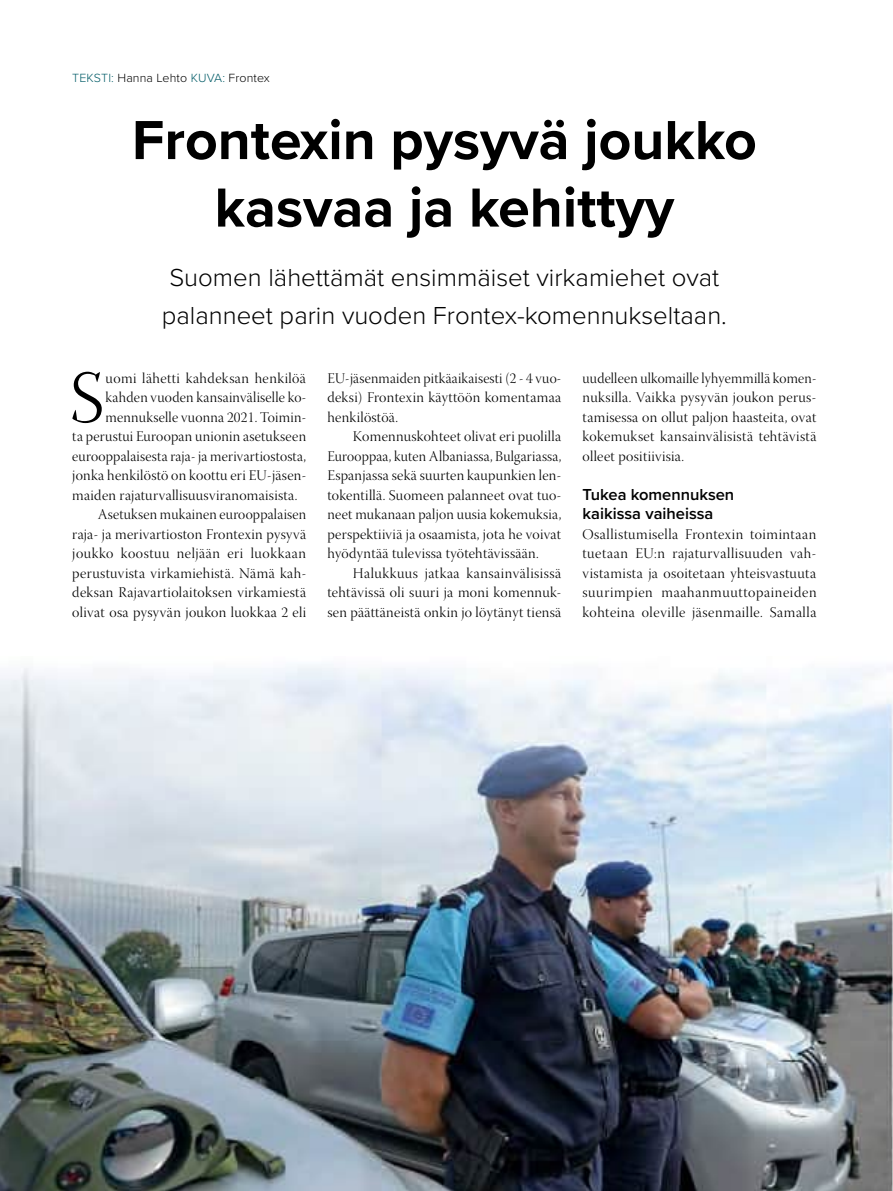
<style>
.page{position:relative;width:893px;height:1191px;background:#fff}
.page>*{position:absolute;margin:0;border:0;box-sizing:border-box;transform-origin:0 0}
.t1{font:73.8px "Warnock Pro Light Disp";color:#000}
.t2{font:700 57px/67.5px "Proxima Nova";color:#000;text-align:center}
.t3{font:300 25.5px/37.5px "Proxima Nova";color:#000}
.t4{font:600 16.5px/19.5px "Proxima Nova";color:#000}
.t5{font:14.7px/19.5px "Warnock Pro Light Disp";letter-spacing:.02em;color:#000;text-align:justify}
.t6{font:14.7px "Warnock Pro Light Disp";letter-spacing:.04em;color:#000}
.t7{font:300 12.3px "Proxima Nova";letter-spacing:.01em;color:#000}
.s1{color:#005b67}
</style>
<div class="page">
<img style="left:0;top:664px;width:893px;height:527px">
<p class="t7" style="left:72px;top:69px;width:199px"><span class="s1">TEKSTI:</span> Hanna Lehto <span class="s1">KUVA:</span> Frontex</p>
<h2 class="t2" style="left:132px;top:105px;width:626px">Frontexin pysyvä joukko kasvaa ja kehittyy</h2>
<h3 class="t3" style="left:162px;top:257px;width:566px">Suomen lähettämät ensimmäiset virkamiehet ovat palanneet parin vuoden Frontex-komennukseltaan.</h3>
<h1 class="t1" style="left:70px;top:358px;width:36px">S</h1>
<p class="t5" style="left:106px;top:369px;width:202px">uomi lähetti kahdeksan henkilöä</p>
<p class="t5" style="left:106px;top:389px;width:202px">kahden vuoden kansainväliselle ko-</p>
<p class="t5" style="left:106px;top:408px;width:202px">mennukselle vuonna 2021. Toimin-</p>
<p class="t5" style="left:72px;top:428px;width:235px">ta perustui Euroopan unionin asetukseen</p>
<p class="t5" style="left:72px;top:447px;width:235px">eurooppalaisesta raja- ja merivartiostosta,</p>
<p class="t5" style="left:72px;top:467px;width:235px">jonka henkilöstö on koottu eri EU-jäsen-</p>
<p class="t5" style="left:72px;top:486px;width:227px">maiden rajaturvallisuusviranomaisista.</p>
<p class="t5" style="left:98px;top:506px;width:210px">Asetuksen mukainen eurooppalaisen</p>
<p class="t5" style="left:72px;top:525px;width:235px">raja- ja merivartioston Frontexin pysyvä</p>
<p class="t6" style="left:72px;top:545px;width:235px">joukko koostuu neljään eri luokkaan</p>
<p class="t5" style="left:72px;top:564px;width:235px">perustuvista virkamiehistä. Nämä kah-</p>
<p class="t5" style="left:72px;top:584px;width:235px">deksan Rajavartiolaitoksen virkamiestä</p>
<p class="t5" style="left:72px;top:603px;width:235px">olivat osa pysyvän joukon luokkaa 2 eli</p>
<p class="t5" style="left:327px;top:369px;width:235px">EU-jäsenmaiden pitkäaikaisesti (2 - 4 vuo&shy;deksi) Frontexin käyttöön komentamaa henkilöstöä.</p>
<p class="t5" style="left:327px;top:428px;width:235px;text-indent:26px">Komennuskohteet olivat eri puolilla Eurooppaa, kuten Albaniassa, Bulgariassa, Espanjassa sekä suurten kaupunkien len&shy;tokentillä. Suomeen palanneet ovat tuo&shy;neet mukanaan paljon uusia kokemuksia, perspektiiviä ja osaamista, jota he voivat hyödyntää tulevissa työtehtävissään.</p>
<p class="t5" style="left:327px;top:564px;width:235px;text-indent:26px">Halukkuus jatkaa kansainvälisissä tehtävissä oli suuri ja moni komennuk&shy;sen päättäneistä onkin jo löytänyt tiensä</p>
<p class="t5" style="left:583px;top:369px;width:235px">uudelleen ulkomaille lyhyemmillä komen&shy;nuksilla. Vaikka pysyvän joukon perus&shy;tamisessa on ollut paljon haasteita, ovat kokemukset kansainvälisistä tehtävistä olleet positiivisia.</p>
<p class="t4" style="left:583px;top:484px;width:153px">Tukea komennuksen kaikissa vaiheissa</p>
<p class="t5" style="left:583px;top:525px;width:235px">Osallistumisella Frontexin toimintaan tuetaan EU:n rajaturvallisuuden vah&shy;vistamista ja osoitetaan yhteisvastuuta suurimpien maahanmuuttopaineiden kohteina oleville jäsenmaille. Samalla</p>
</div>
